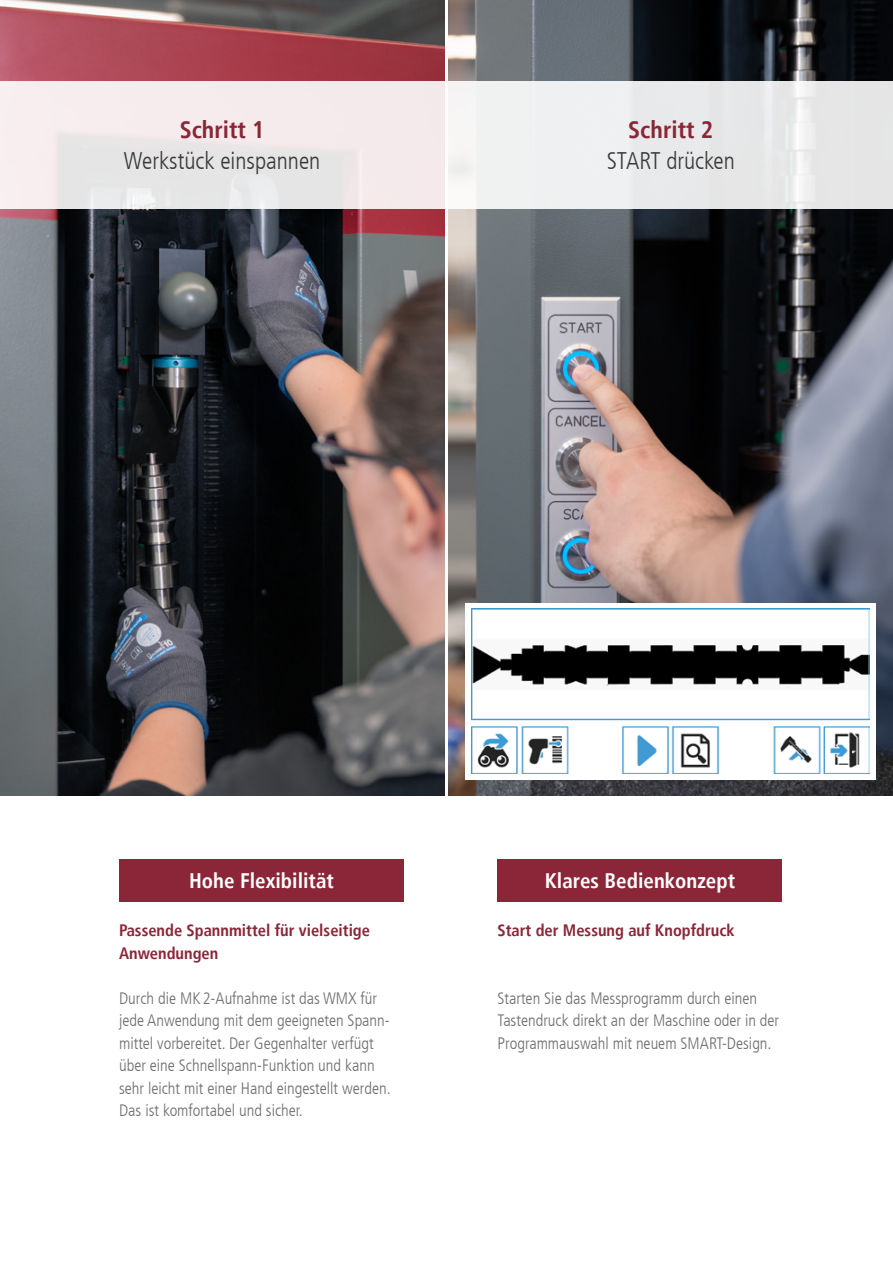
<style>
.page{position:relative;width:893px;height:1263px;background:#fff}
.page>*{position:absolute;margin:0;border:0;box-sizing:border-box;transform-origin:0 0}
.t1{font:300 condensed 24px "Frutiger LT";color:#3a3a39}
.t2{font:700 condensed 24px "Frutiger LT";color:#8a2637}
.t3{font:700 condensed 21px "Frutiger LT";color:#fff}
.t4{font:300 condensed 16.5px/22.5px "Frutiger LT";color:#6e6e6e}
.t5{font:700 condensed 16.5px/22.5px "Frutiger LT";color:#8a2637}
</style>
<div class="page">
<img style="left:449px;top:0;width:444px;height:795px">
<img style="left:0;top:0;width:444px;height:795px">
<div style="left:0;top:81px;width:893px;height:127px;background:#efeaeb"></div>
<div style="left:466px;top:603px;width:410px;height:176px;background:#fff"></div>
<img style="left:472px;top:608px;width:398px;height:166px">
<div style="left:119px;top:859px;width:285px;height:42px;background:#8a2637"></div>
<div style="left:497px;top:859px;width:285px;height:42px;background:#8a2637"></div>
<h1 class="t2" style="left:180px;top:115px;width:86px">Schritt 1</h1>
<h1 class="t1" style="left:124px;top:147px;width:198px">Werkstück einspannen</h1>
<h1 class="t2" style="left:628px;top:115px;width:86px">Schritt 2</h1>
<h1 class="t1" style="left:607px;top:147px;width:130px">START drücken</h1>
<p class="t3" style="left:189px;top:868px;width:146px">Hohe Flexibilität</p>
<p class="t3" style="left:545px;top:868px;width:192px">Klares Bedienkonzept</p>
<p class="t5" style="left:119px;top:919px;width:252px">Passende Spannmittel für vielseitige<br>Anwendungen</p>
<p class="t4" style="left:119px;top:987px;width:273px">Durch die MK 2-Aufnahme ist das WMX für jede Anwendung mit dem geeigneten Spann&shy;mittel vorbereitet. Der Gegenhalter verfügt über eine Schnellspann-Funktion und kann sehr leicht mit einer Hand eingestellt werden.<br>Das ist komfortabel und sicher.</p>
<p class="t5" style="left:497px;top:919px;width:239px">Start der Messung auf Knopfdruck</p>
<p class="t4" style="left:497px;top:987px;width:283px">Starten Sie das Messprogramm durch einen<br>Tastendruck direkt an der Maschine oder in der<br>Programmauswahl mit neuem SMART-Design.</p>
</div>
